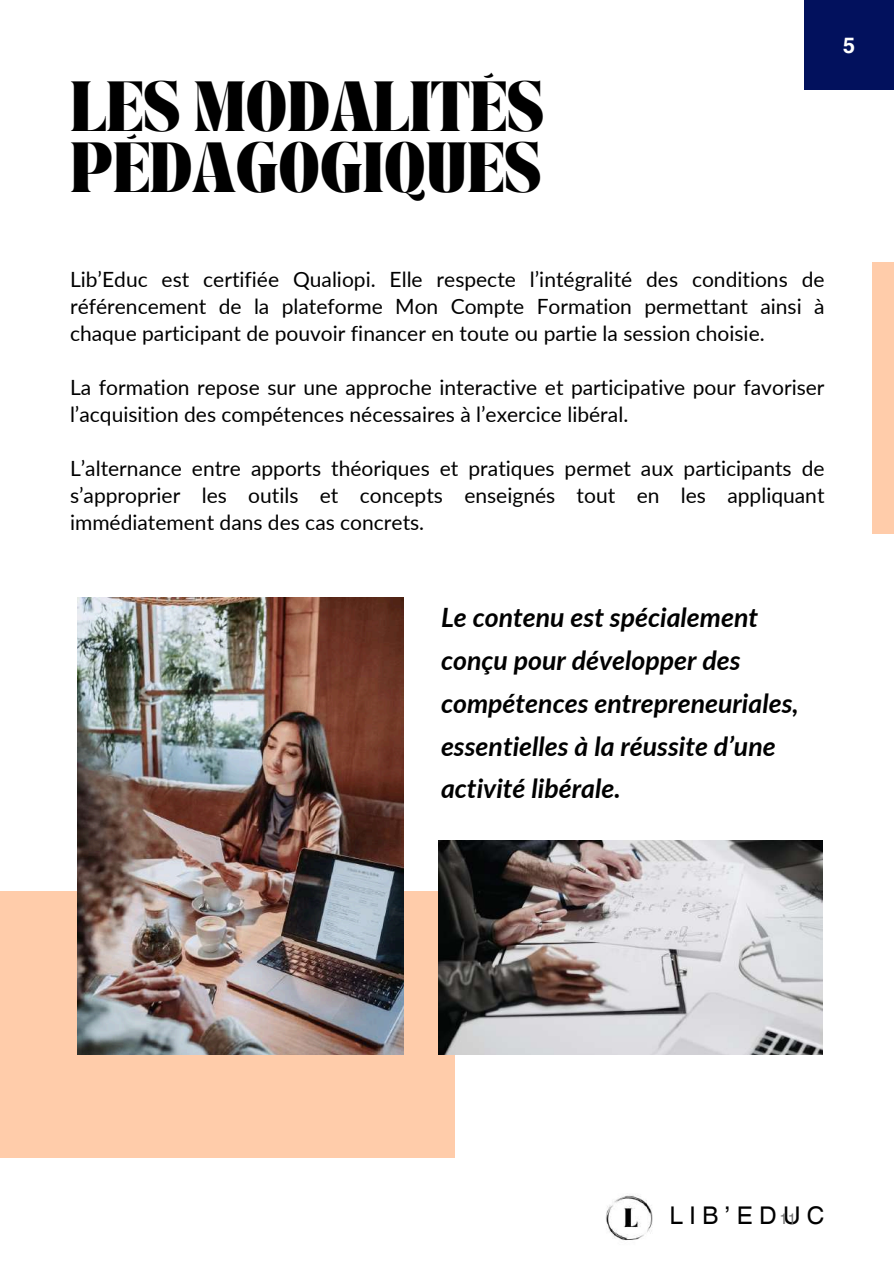
<style>
.page{position:relative;width:894px;height:1264px;background:#fff}
.page>*{position:absolute;margin:0;border:0;box-sizing:border-box;transform-origin:0 0}
.t1{font:700 43.5px/60.8px "TANASHFORD";letter-spacing:-.015em;color:#000}
.t2{font:italic 700 26.7px/42.8px "Lato";color:#000}
.t3{font:24.45px "Helvetica World";color:#000}
.t4{font:700 21.75px "Helvetica World";color:#fff}
.t5{font:21px/27px "Lato";color:#000;text-align:justify}
.s1{font-size:15px;color:#737373}
</style>
<div class="page">
<img style="left:606px;top:1195px;width:47px;height:45px">
<div style="left:804px;top:0;width:89px;height:89px;background:#02115d"></div>
<div style="left:871px;top:262px;width:22px;height:271px;background:#fca"></div>
<div style="left:0;top:891px;width:454px;height:266px;background:#fca"></div>
<img style="left:439px;top:840px;width:383px;height:214px">
<img style="left:78px;top:597px;width:325px;height:457px">
<h1 class="t1" style="left:70px;top:83px;width:476px">LES MODALITÉS<br>PÉDAGOGIQUES</h1>
<p class="t4" style="left:842px;top:27px;width:14px">5</p>
<p class="t5" style="left:70px;top:265px;width:755px">Lib’Educ est certifiée Qualiopi. Elle respecte l’intégralité des conditions de référencement de la plateforme Mon Compte Formation permettant ainsi à chaque participant de pouvoir financer en toute ou partie la session choisie.</p>
<p class="t5" style="left:70px;top:373px;width:755px">La formation repose sur une approche interactive et participative pour favoriser l’acquisition des compétences nécessaires à l’exercice libéral.</p>
<p class="t5" style="left:70px;top:454px;width:755px">L’alternance entre apports théoriques et pratiques permet aux participants de s’approprier les outils et concepts enseignés tout en les appliquant immédiatement dans des cas concrets.</p>
<p class="t2" style="left:441px;top:595px;width:359px">Le contenu est spécialement conçu pour développer des compétences entrepreneuriales, essentielles à la réussite d’une activité libérale.</p>
<p class="t3" style="left:669px;top:1201px;width:157px">LIB’ED<span class="s1">1</span>U<span class="s1">1</span> C</p>
</div>
